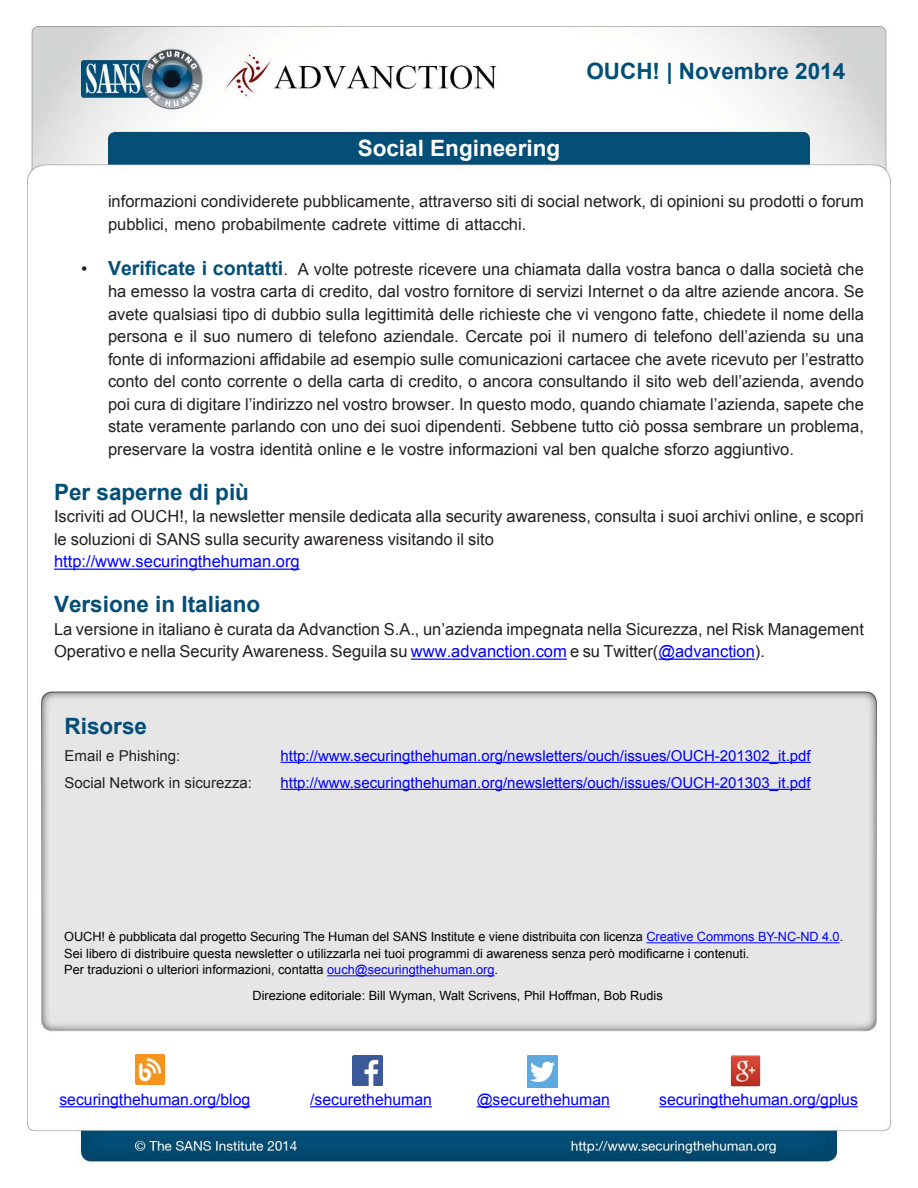
<style>
.page{position:relative;width:918px;height:1188px;background:#fff}
.page>*{position:absolute;margin:0;border:0;box-sizing:border-box;transform-origin:0 0}
.MainText{font:700 22.5px "Arial";color:#024e77}
.t1{font:700 22.5px "Arial";color:#004f77}
.t2{font:700 22.5px "Arial";color:#fff}
.t3{font:700 19.5px "Arial";color:#024e77}
.t4{font:18px "Arial";color:#231f20}
.MainText-2{font:16.5px/22.5px "Arial";color:#231f20}
.MainText-3{font:16.5px "Arial";color:#00f}
.t5{font:15.75px "Arial";color:#00f}
.t6{font:15px "Arial";color:#00f}
.t7{font:15px "Arial";color:#231f20}
.t8{font:12.75px "Arial";color:#000}
.s1{color:#00f}
</style>
<div class="page">
<img style="left:27px;top:25px;width:864px;height:1139px">
<hr style="left:54px;top:569px;width:246px;height:1px;background:#00f">
<hr style="left:411px;top:659px;width:156px;height:1px;background:#00f">
<hr style="left:658px;top:659px;width:97px;height:1px;background:#00f">
<hr style="left:646px;top:942px;width:194px;height:1px;background:#00f">
<hr style="left:327px;top:975px;width:168px;height:1px;background:#00f">
<hr style="left:281px;top:762px;width:530px;height:1px;background:#00f">
<hr style="left:281px;top:789px;width:530px;height:1px;background:#00f">
<img style="left:135px;top:1054px;width:30px;height:30px">
<hr style="left:59px;top:1106px;width:191px;height:1px;background:#00f">
<img style="left:353px;top:1055px;width:29px;height:30px">
<hr style="left:310px;top:1106px;width:122px;height:1px;background:#00f">
<img style="left:527px;top:1055px;width:30px;height:32px">
<hr style="left:477px;top:1106px;width:133px;height:1px;background:#00f">
<img style="left:730px;top:1054px;width:30px;height:32px">
<hr style="left:659px;top:1106px;width:199px;height:1px;background:#00f">
<h1 class="t1" style="left:586px;top:56px;width:260px">OUCH! | Novembre 2014</h1>
<p class="t4" style="left:81px;top:257px;width:8px">•</p>
<h1 class="t2" style="left:358px;top:133px;width:204px">Social Engineering</h1>
<p class="MainText-2" style="left:108px;top:191px;width:757px">informazioni condividerete pubblicamente, attraverso siti di social network, di opinioni su prodotti o forum pubblici, meno probabilmente cadrete vittime di attacchi.</p>
<p class="MainText-2" style="left:298px;top:258px;width:568px">A volte potreste ricevere una chiamata dalla vostra banca o dalla società che</p>
<p class="t3" style="left:108px;top:255px;width:177px">Verificate i contatti</p>
<p class="MainText-2" style="left:283px;top:258px;width:6px">.</p>
<p class="MainText-2" style="left:108px;top:281px;width:757px;text-align:justify">ha emesso la vostra carta di credito, dal vostro fornitore di servizi Internet o da altre aziende ancora. Se avete qualsiasi tipo di dubbio sulla legittimità delle richieste che vi vengono fatte, chiedete il nome della persona e il suo numero di telefono aziendale. Cercate poi il numero di telefono dell’azienda su una fonte di informazioni affidabile ad esempio sulle comunicazioni cartacee che avete ricevuto per ’l estratto conto del conto corrente o della carta di credito o, ancora consultando il sito web dell’azienda, avendo poi cura di digitare ’l indirizzo nel vostro browser In. questo modo, quando chiamate ’l azienda, sapete che state veramente parlando con uno dei suoi dipendenti. Sebbene tutto ciò possa sembrare un problema, preservare la vostra identità online lee vostre informazioni val ben qualche sforzo aggiuntivo.</p>
<p class="MainText" style="left:54px;top:477px;width:197px">Per saperne di più</p>
<p class="MainText-2" style="left:54px;top:506px;width:811px">Iscriviti ad OUCH l a,! newsletter mensile dedicata alla security awareness, consulta i suoi archivi online e, scopri le soluzioni di SANS sulla security awareness visitando il sito</p>
<p class="MainText-3" style="left:54px;top:551px;width:247px">http://www.securingthehuman.org</p>
<p class="MainText" style="left:54px;top:590px;width:208px">Versione in Italiano</p>
<p class="MainText-2" style="left:54px;top:618px;width:811px">La versione in italiano è curata da Advanction S A. ., un’azienda impegnata nella Sicurezza, nel Risk Management<br>Operativo e nella Security Awareness. Seguila su <span class="s1">www.advanction.com</span> e su Twitter(<span class="s1">@advanction</span> .(</p>
<p class="MainText" style="left:65px;top:711px;width:84px">Risorse</p>
<p class="t7" style="left:65px;top:746px;width:117px">Email e Phishing:</p>
<p class="t7" style="left:65px;top:773px;width:189px">Social Network in sicurezza:</p>
<p class="t6" style="left:281px;top:746px;width:532px">http://www.securingthehuman.org/newsletters/ouch/issues/OUCH-201302_ .i t pdf</p>
<p class="t6" style="left:281px;top:773px;width:532px">http://www.securingthehuman.org/newsletters/ouch/issues/OUCH-201303_ .i t pdf</p>
<p class="t8" style="left:64px;top:929px;width:780px">OUCH è! pubblicata dal progetto Securing The Human del SANS Institute e viene distribuita con licenza <span class="s1">Creative Commons BY-NC-ND 4.0</span>.</p>
<p class="t8" style="left:64px;top:945px;width:687px">Sei libero di distribuire questa newsletter o utilizzarla nei tuoi programmi di awareness senza però modificarne i contenuti.</p>
<p class="t8" style="left:64px;top:962px;width:435px">Per traduzioni o ulteriori informazioni, contatta <span class="s1">ouch@securingthehuman.org</span>.</p>
<p class="t8" style="left:253px;top:987px;width:412px">Direzione editoriale: Bill Wyman, Walt Scrivens, Phil Hoffman, Bob Rudis</p>
<p class="t5" style="left:59px;top:1089px;width:192px">securingthehuman.org/blog</p>
<p class="t5" style="left:310px;top:1089px;width:123px">/securethehuman</p>
<p class="t5" style="left:477px;top:1089px;width:135px">@securethehuman</p>
<p class="t5" style="left:659px;top:1089px;width:200px">securingthehuman.org/gplus</p>
</div>
